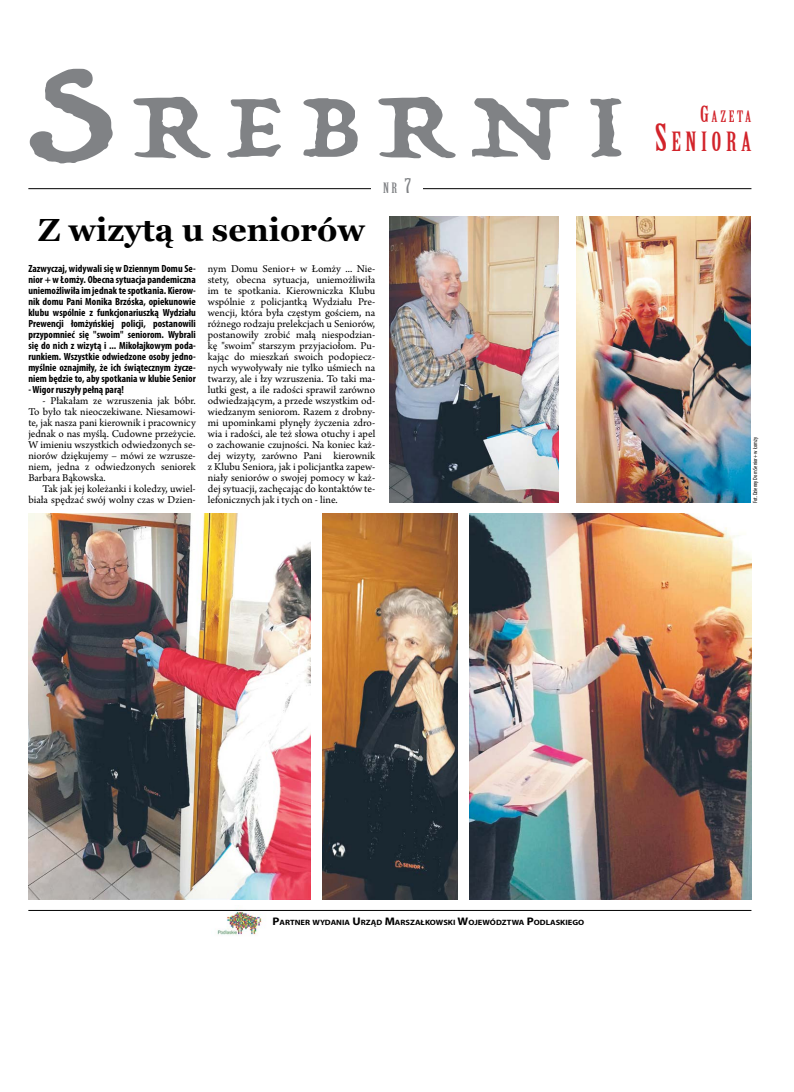
<style>
.page{position:relative;width:794px;height:1092px;background:#fff}
.page>*{position:absolute;margin:0;border:0;box-sizing:border-box;transform-origin:0 0}
.t1{font:102.2px "Trattatello";letter-spacing:.145em;color:#808285;scale:1.2 1}
.t2{font:700 32px "Georgia";color:#000}
.t3{font:25.9px "Birch Std";letter-spacing:.145em;color:#d2232a;scale:1.2 1}
.t4{font:15.4px "Birch Std";letter-spacing:.145em;color:#d2232a;scale:1.2 1}
.t5{font:14px "Birch Std";color:#808285;scale:1.2 1}
.t6{font:11px/11px "Arno Pro";color:#000;text-align:justify}
.t7{font:700 condensed 10.4px/11px "Myriad Pro";color:#000;text-align:justify}
.t8{font:700 7.7px "Myriad Pro";color:#000;scale:1.1 1}
.t9{font:condensed 6px "Myriad Pro";color:#000}
.s1{font-size:146px}
.s2{font-size:20px}
.s3{font-size:22px}
.s4{font-size:37px}
.s5{font-size:11px}
</style>
<div class="page">
<hr style="left:28px;top:188px;width:723px;height:1px;background:#000">
<div style="left:371px;top:178px;width:52px;height:18px;background:#fff"></div>
<img style="left:212px;top:909px;width:55px;height:26px">
<hr style="left:28px;top:910px;width:723px;height:1px;background:#000">
<img style="left:469px;top:514px;width:282px;height:385px">
<img style="left:577px;top:217px;width:174px;height:286px">
<img style="left:390px;top:217px;width:168px;height:286px">
<img style="left:323px;top:514px;width:135px;height:385px">
<img style="left:29px;top:514px;width:282px;height:385px">
<h1 class="t1" style="left:28px;top:61px;width:497px"><span class="s1">S</span>REBRNI</h1>
<h2 class="t2" style="left:38px;top:206px;width:328px">Z wizytą u seniorów</h2>
<p class="t5" style="left:383px;top:180px;width:25px">NR <span class="s2">7</span></p>
<p class="t7" style="left:28px;top:262px;width:169px">Zazwyczaj, widywali się w Dziennym Domu Se&shy;nior + w Łomży. Obecna sytuacja pandemiczna uniemożliwiła im jednak te spotkania. Kierow&shy;nik domu Pani Monika Brzóska, opiekunowie klubu wspólnie z funkcjonariuszką Wydziału Prewencji łomżyńskiej policji, postanowili przypomnieć się "swoim" seniorom. Wybrali się do nich z wizytą i ... Mikołajkowym poda&shy;runkiem. Wszystkie odwiedzone osoby jedno&shy;myślnie oznajmiły, że ich świątecznym życze&shy;niem będzie to, aby spotkania w klubie Senior</p>
<p class="t7" style="left:28px;top:383px;width:97px">- Wigor ruszyły pełną parą!</p>
<p class="t6" style="left:28px;top:395px;width:169px;text-indent:14px">- Płakałam ze wzruszenia jak bóbr.<br>To było tak nieoczekiwane. Niesamowi&shy;te, jak nasza pani kierownik i pracownicy jednak o nas myślą. Cudowne przeżycie.<br>W imieniu wszystkich odwiedzonych se&shy;niorów dziękujemy – mówi ze wzrusze&shy;niem, jedna z odwiedzonych seniorek Barbara Bąkowska.</p>
<p class="t6" style="left:28px;top:483px;width:169px;text-align:right">Tak jak jej koleżanki i koledzy, uwiel&shy;biała spędzać swój wolny czas w Dzien-</p>
<p class="t6" style="left:208px;top:263px;width:169px">nym Domu Senior+ w Łomży ... Nie&shy;stety, obecna sytuacja, uniemożliwiła im te spotkania. Kierowniczka Klubu wspólnie z policjantką Wydziału Pre&shy;wencji, która była częstym gościem, na różnego rodzaju prelekcjach u Seniorów, postanowiły zrobić małą niespodzian&shy;kę "swoim" starszym przyjaciołom. Pu&shy;kając do mieszkań swoich podopiecz&shy;nych wywoływały nie tylko uśmiech na twarzy, ale i łzy wzruszenia. To taki ma&shy;lutki gest, a ile radości sprawił zarówno odwiedzającym, a przede wszystkim od&shy;wiedzanym seniorom. Razem z drobny&shy;mi upominkami płynęły życzenia zdro&shy;wia i radości, ale też słowa otuchy i apel o zachowanie czujności. Na koniec każ&shy;dej wizyty, zarówno Pani kierownik z Klubu Seniora, jak i policjantka zapew&shy;niały seniorów o swojej pomocy w każ&shy;dej sytuacji, zachęcając do kontaktów te&shy;lefonicznych jak i tych on - line.</p>
<h3 class="t4" style="left:700px;top:108px;width:44px"><span class="s3">G</span>AZETA</h3>
<h3 class="t3" style="left:655px;top:127px;width:82px"><span class="s4">S</span>ENIORA</h3>
<p class="t9" style="left:751px;top:503px;width:67px;rotate:-90deg">Fot. Dzienny Dom Senior+ w Łomży</p>
<p class="t8" style="left:272px;top:916px;width:285px"><span class="s5">P</span>ARTNER WYDANIA <span class="s5">U</span>RZĄD <span class="s5">M</span>ARSZAŁKOWSKI <span class="s5">W</span>OJEWÓDZTWA <span class="s5">P</span>ODLASKIEGO</p>
</div>
